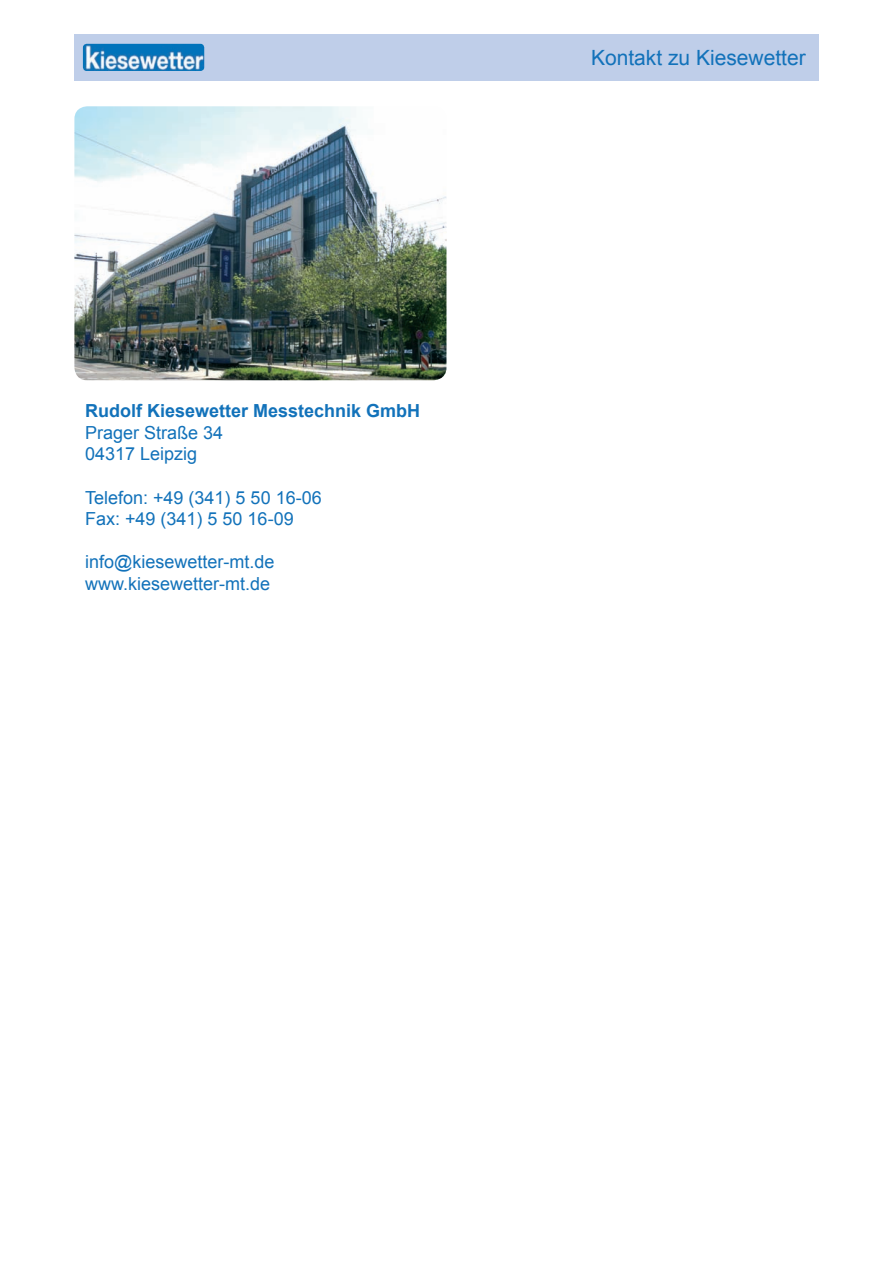
<style>
.page{position:relative;width:893px;height:1263px;background:#fff}
.page>*{position:absolute;margin:0;border:0;box-sizing:border-box;transform-origin:0 0}
.t1{font:21px "Arial";color:#1272ba}
.t2{font:18px/21.6px "Arial";color:#1272ba}
.t3{font:700 18px "Arial";color:#1272ba}
</style>
<div class="page">
<div style="left:74px;top:34px;width:745px;height:47px;background:#bfcee9"></div>
<img style="left:83px;top:44px;width:121px;height:27px">
<img style="left:74px;top:106px;width:372px;height:274px">
<p class="t3" style="left:85px;top:399px;width:337px">Rudolf Kiesewetter Messtechnik GmbH</p>
<p class="t2" style="left:85px;top:422px;width:140px">Prager Straße 34<br>04317 Leipzig</p>
<p class="t2" style="left:85px;top:487px;width:238px">Telefon: +49 (341) 5 50 16-06<br>Fax: +49 (341) 5 50 16-09</p>
<p class="t2" style="left:85px;top:551px;width:191px">info@kiesewetter-mt.de www.kiesewetter-mt.de</p>
<p class="t1" style="left:591px;top:44px;width:216px">Kontakt zu Kiesewetter</p>
</div>
